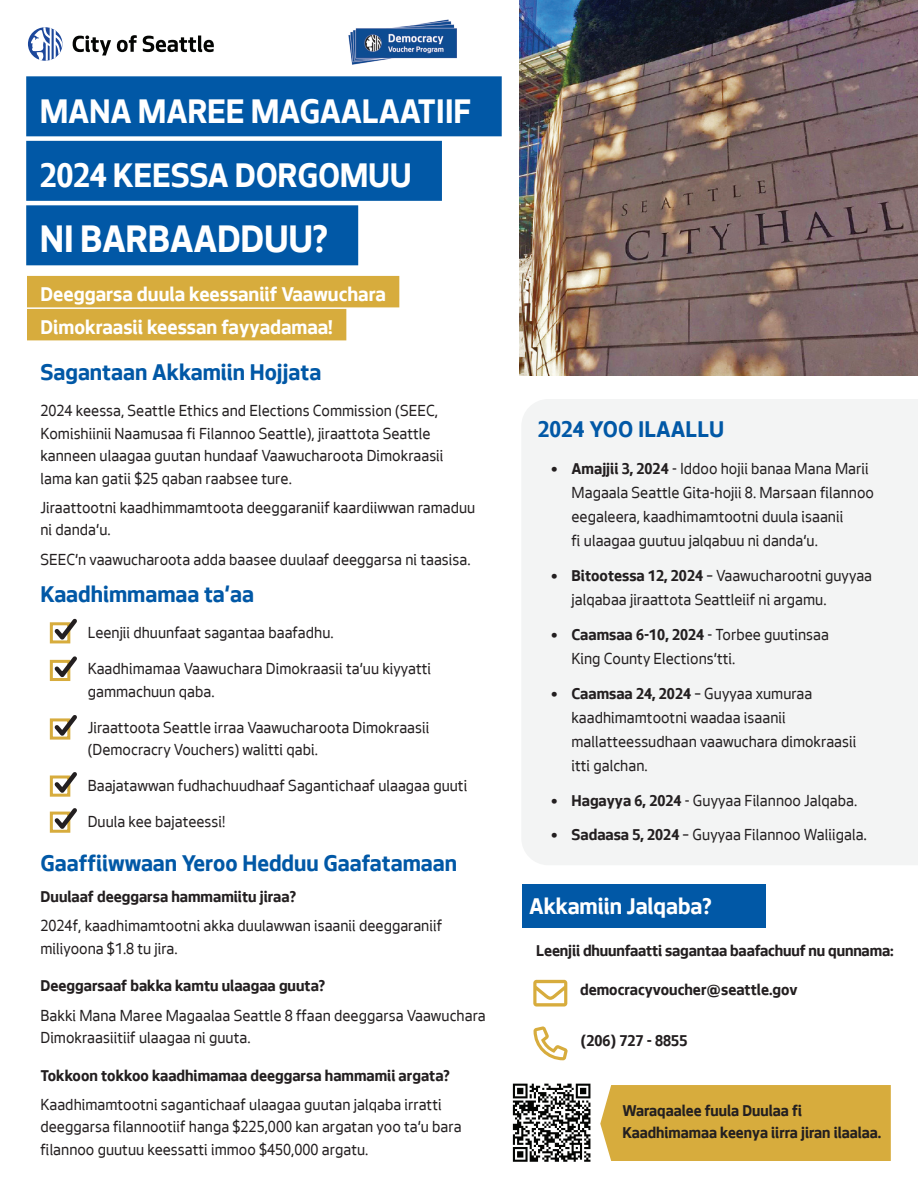
<style>
.page{position:relative;width:918px;height:1188px;background:#fff}
.page>*{position:absolute;margin:0;border:0;box-sizing:border-box;transform-origin:0 0}
.t1{font:700 40.5px "Seattle Text";letter-spacing:-.01em;color:#fff}
.t2{font:700 36px/64.5px "Seattle Text";letter-spacing:-.01em;color:#fff}
.t3{font:700 24px "Seattle Text";color:#0158a6}
.t4{font:700 24px "Seattle Text";color:#fff}
.t5{font:700 21px/33px "Seattle Text";color:#fff}
.t6{font:16.5px/22.5px "Seattle Text";color:#231f20}
.t7{font:700 16.5px/22.5px "Seattle Text";color:#231f20}
.s1{font-weight:700}
.s2{font-size:18px}
</style>
<div class="page">
<div style="left:522px;top:885px;width:243px;height:43px;background:#0158a6"></div>
<div style="left:600px;top:1085px;width:291px;height:76px;background:#d7ac3d"></div>
<div style="left:522px;top:399px;width:396px;height:466px;background:#f3f4f4"></div>
<img style="left:520px;top:0;width:398px;height:376px">
<svg style="left:73px;top:35px;width:38px;height:20px"></svg>
<svg style="left:117px;top:35px;width:20px;height:17px"></svg>
<svg style="left:143px;top:36px;width:71px;height:16px"></svg>
<svg style="left:28px;top:27px;width:35px;height:34px"></svg>
<img style="left:348px;top:20px;width:109px;height:45px">
<svg style="left:534px;top:1026px;width:34px;height:34px"></svg>
<svg style="left:533px;top:980px;width:34px;height:27px"></svg>
<div style="left:27px;top:276px;width:372px;height:31px;background:#d7ac3d"></div>
<div style="left:27px;top:309px;width:319px;height:31px;background:#d7ac3d"></div>
<div style="left:26px;top:76px;width:476px;height:60px;background:#0158a6"></div>
<div style="left:26px;top:141px;width:416px;height:60px;background:#0158a6"></div>
<div style="left:26px;top:205px;width:332px;height:60px;background:#0158a6"></div>
<div style="left:50px;top:622px;width:20px;height:21px;border:3px solid #d7ac3d"></div>
<svg style="left:51px;top:618px;width:26px;height:26px"></svg>
<div style="left:50px;top:660px;width:20px;height:21px;border:3px solid #d7ac3d"></div>
<svg style="left:51px;top:656px;width:26px;height:25px"></svg>
<div style="left:50px;top:718px;width:20px;height:22px;border:3px solid #d7ac3d"></div>
<svg style="left:51px;top:715px;width:26px;height:25px"></svg>
<div style="left:50px;top:776px;width:20px;height:21px;border:3px solid #d7ac3d"></div>
<svg style="left:51px;top:772px;width:26px;height:25px"></svg>
<div style="left:50px;top:812px;width:20px;height:21px;border:3px solid #d7ac3d"></div>
<svg style="left:51px;top:808px;width:26px;height:25px"></svg>
<img style="left:512px;top:1083px;width:79px;height:79px">
<h2 class="t2" style="left:40px;top:77px;width:433px">MANA MAREE MAGAALAATIIF<br>2024 KEESSA DORGOMUU</h2>
<h1 class="t1" style="left:40px;top:211px;width:290px">NI BARBAADDUU?</h1>
<p class="t5" style="left:40px;top:276px;width:347px">Deeggarsa duula keessaniif Vaawuchara<br>Dimokraasii keessan fayyadamaa!</p>
<h3 class="t3" style="left:40px;top:356px;width:282px">Sagantaan Akkamiin Hojjata</h3>
<p class="t6" style="left:40px;top:399px;width:405px">2024 keessa, Seattle Ethics and Elections Commission (SEEC, Komishiinii Naamusaa fi Filannoo Seattle), jiraattota Seattle kanneen ulaagaa guutan hundaaf Vaawucharoota Dimokraasii lama kan gatii $25 qaban raabsee ture.</p>
<p class="t6" style="left:40px;top:496px;width:436px">Jiraattootni kaadhimmamtoota deeggaraniif kaardiiwwan ramaduu ni danda’u.</p>
<p class="t6" style="left:40px;top:547px;width:432px">SEEC’n vaawucharoota adda baasee duulaaf deeggarsa ni taasisa.</p>
<h3 class="t3" style="left:40px;top:578px;width:215px">Kaadhimmamaa ta’aa</h3>
<p class="t6" style="left:88px;top:614px;width:345px;line-height:36px">Leenjii dhuunfaat sagantaa baafadhu.<br>Kaadhimamaa Vaawuchara Dimokraasii ta’uu kiyyatti</p>
<p class="t6" style="left:88px;top:673px;width:343px;line-height:36px">gammachuun qaba.<br>Jiraattoota Seattle irraa Vaawucharoota Dimokraasii</p>
<p class="t6" style="left:88px;top:731px;width:381px;line-height:36px">(Democracry Vouchers) walitti qabi.<br>Baajatawwan fudhachuudhaaf Sagantichaaf ulaagaa guuti<br>Duula kee bajateessi!</p>
<h3 class="t3" style="left:40px;top:847px;width:418px">Gaaffiiwwaan Yeroo Hedduu Gaafatamaan</h3>
<p class="t7" style="left:40px;top:885px;width:257px">Duulaaf deeggarsa hammamiitu jiraa?</p>
<p class="t6" style="left:40px;top:914px;width:403px">2024f, kaadhimamtootni akka duulawwan isaanii deeggaraniif miliyoona $1.8 tu jira.</p>
<p class="t7" style="left:40px;top:974px;width:286px">Deeggarsaaf bakka kamtu ulaagaa guuta?</p>
<p class="t6" style="left:40px;top:1003px;width:447px">Bakki Mana Maree Magaalaa Seattle 8 ffaan deeggarsa Vaawuchara<br>Dimokraasiitiif ulaagaa ni guuta.</p>
<p class="t7" style="left:40px;top:1063px;width:411px">Tokkoon tokkoo kaadhimamaa deeggarsa hammamii argata?</p>
<p class="t6" style="left:40px;top:1093px;width:423px">Kaadhimamtootni sagantichaaf ulaagaa guutan jalqaba irratti deeggarsa filannootiif hanga $225,000 kan argatan yoo ta’u bara filannoo guutuu keessatti immoo $450,000 argatu.</p>
<h3 class="t3" style="left:538px;top:412px;width:188px">2024 YOO ILAALLU</h3>
<p class="t6" style="left:572px;top:456px;width:304px;line-height:24px;text-indent:-20px"><span class="s1">• Amajjii 3, 2024</span> - Iddoo hojii banaa Mana Marii Magaala Seattle Gita-hojii 8. Marsaan filannoo eegaleera, kaadhimamtootni duula isaanii<br>fi ulaagaa guutuu jalqabuu ni danda’u.</p>
<p class="t6" style="left:572px;top:563px;width:302px;line-height:24px;text-indent:-20px"><span class="s1">• Bitootessa 12, 2024</span> – Vaawucharootni guyyaa jalqabaa jiraattota Seattleiif ni argamu.</p>
<p class="t6" style="left:572px;top:622px;width:259px;line-height:24px;text-indent:-20px"><span class="s1">• Caamsaa 6-10, 2024</span> - Torbee guutinsaa<br>King County Elections’tti.</p>
<p class="t6" style="left:572px;top:681px;width:286px;line-height:24px;text-indent:-20px"><span class="s1">• Caamsaa 24, 2024</span> – Guyyaa xumuraa kaadhimamtootni waadaa isaanii mallatteessudhaan vaawuchara dimokraasii itti galchan.</p>
<p class="t6" style="left:551px;top:788px;width:307px"><span class="s1">• Hagayya 6, 2024</span> - Guyyaa Filannoo Jalqaba.</p>
<p class="t6" style="left:551px;top:823px;width:317px"><span class="s1">• Sadaasa 5, 2024</span> – Guyyaa Filannoo Waliigala<span class="s2">.</span></p>
<h3 class="t4" style="left:529px;top:890px;width:184px">Akkamiin Jalqaba?</h3>
<p class="t7" style="left:536px;top:938px;width:359px">Leenjii dhuunfaatti sagantaa baafachuuf nu qunnama:</p>
<p class="t7" style="left:580px;top:978px;width:219px">democracyvoucher@seattle.gov</p>
<p class="t7" style="left:581px;top:1028px;width:108px">(206) 727 - 8855</p>
<p class="t7" style="left:622px;top:1098px;width:261px">Waraqaalee fuula Duulaa fi<br>Kaadhimamaa keenya iirra jiran ilaalaa.</p>
</div>
